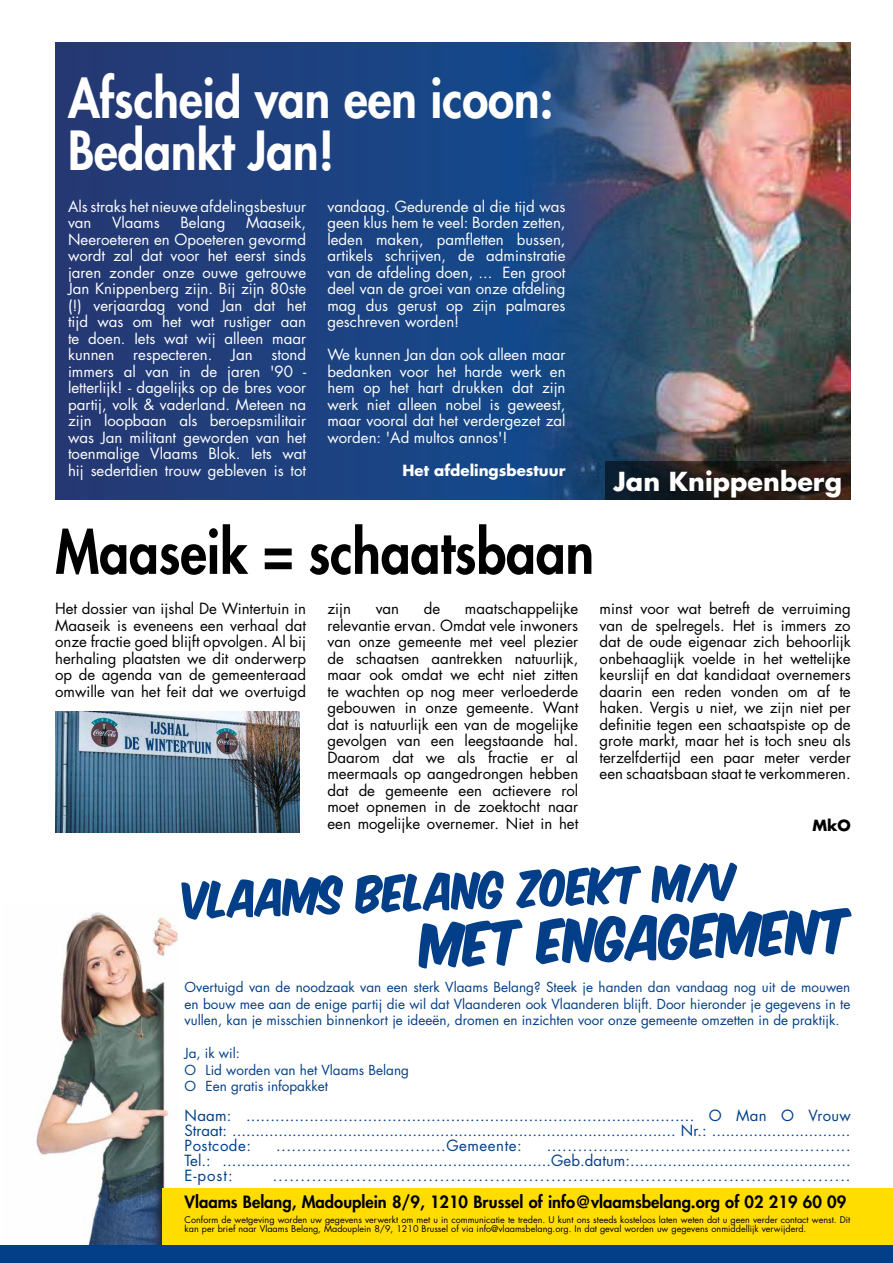
<style>
.page{position:relative;width:893px;height:1263px;background:#fff}
.page>*{position:absolute;margin:0;border:0;box-sizing:border-box;transform-origin:0 0}
.t1{font:800 58.5px "Futura Std";color:#000;scale:.9 1}
.t2{font:800 52.5px/52.5px "Futura Std";color:#fff;scale:.9 1}
.t3{font:700 25.5px "Futura Std";color:#fff}
.t4{font:800 16.5px "Futura Std";color:#000}
.t5{font:15px/16.5px "Futura Std";color:#000;text-align:justify}
.t6{font:15px/16.5px "Futura Std";color:#fff;text-align:justify}
.t7{font:15px/15px "Futura Std";letter-spacing:.015em;color:#023f88;text-align:justify}
.t8{font:15px "Futura Std";letter-spacing:.035em;color:#023f88}
.t9{font:700 15px "Futura Std";color:#fff}
.t10{font:700 15px "Futura Std";color:#000}
.t11{font:13.5px/16.5px "Futura Std";color:#023f88;text-align:justify}
.t12{font:9px/9px "Futura Std";color:#000}
</style>
<div class="page">
<img style="left:36px;top:912px;width:143px;height:333px">
<div style="left:163px;top:1189px;width:730px;height:74px;background:#fd0"></div>
<svg style="left:181px;top:862px;width:671px;height:107px"></svg>
<div style="left:0;top:1245px;width:893px;height:18px;background:#023f88"></div>
<img style="left:55px;top:712px;width:245px;height:121px">
<div style="left:55px;top:43px;width:795px;height:457px;background:#1e407f"></div>
<img style="left:524px;top:43px;width:327px;height:457px">
<svg style="left:605px;top:462px;width:246px;height:38px;background:#1c1a1a"></svg>
<h2 class="t2" style="left:68px;top:72px;width:541px">Afscheid van een icoon:<br>Bedankt Jan!</h2>
<p class="t6" style="left:68px;top:198px;width:240px">Als straks het nieuwe afdelingsbestuur van</p>
<p class="t6" style="left:68px;top:215px;width:240px;text-indent:178px">Maaseik, Neeroeteren en Opoeteren gevormd wordt zal dat voor het eerst sinds jaren zonder onze ouwe getrouwe Jan Knippenberg zijn. Bij zijn 80ste (!) verjaardag vond Jan dat het tijd was om het wat rustiger aan te doen. Iets wat wij alleen maar kunnen</p>
<p class="t6" style="left:112px;top:215px;width:49px">Vlaams</p>
<p class="t6" style="left:180px;top:215px;width:46px">Belang</p>
<p class="t6" style="left:68px;top:347px;width:240px;text-indent:204px">stond immers al van in de jaren '90 - letterlijk! - dagelijks op de bres voor partij, volk &amp; vaderland. Meteen na zijn loopbaan als beroepsmilitair was Jan militant geworden van het toenmalige Vlaams Blok. Iets wat hij sedertdien trouw gebleven is tot</p>
<p class="t6" style="left:133px;top:347px;width:81px">respecteren.</p>
<p class="t6" style="left:231px;top:347px;width:23px">Jan</p>
<p class="t6" style="left:327px;top:198px;width:240px">vandaag. Gedurende al die tijd was geen klus hem te veel: Borden zetten, leden maken, pamfletten bussen, artikels schrijven, de adminstratie van de afdeling doen, ... Een groot deel van de groei van onze afdeling mag dus gerust op zijn palmares geschreven worden!</p>
<p class="t6" style="left:327px;top:347px;width:240px">We kunnen Jan dan ook alleen maar bedanken voor het harde werk en hem op het hart drukken dat zijn werk niet alleen nobel is geweest, maar vooral dat het verdergezet zal worden: 'Ad multos annos'!</p>
<p class="t9" style="left:402px;top:460px;width:165px">Het afdelingsbestuur</p>
<h1 class="t1" style="left:55px;top:515px;width:600px">Maaseik = schaatsbaan</h1>
<h3 class="t3" style="left:613px;top:465px;width:230px">Jan Knippenberg</h3>
<p class="t5" style="left:327px;top:600px;width:252px;text-indent:138px">maatschappelijke relevantie ervan. Omdat vele inwoners van onze gemeente met veel plezier de schaatsen aantrekken natuurlijk, maar ook omdat we echt niet zitten te wachten op nog meer verloederde gebouwen in onze gemeente. Want dat is natuurlijk een van de mogelijke gevolgen van een leegstaande hal.<br>Daarom dat we als fractie er al meermaals op aangedrongen hebben dat de gemeente een actievere rol moet opnemen in de zoektocht naar een mogelijke overnemer. Niet in het</p>
<p class="t5" style="left:600px;top:600px;width:253px">minst voor wat betreft de verruiming van de spelregels. Het is immers zo dat de oude eigenaar zich behoorlijk onbehaaglijk voelde in het wettelijke keurslijf en dat kandidaat overnemers daarin een reden vonden om af te haken. Vergis u niet, we zijn niet per definitie tegen een schaatspiste op de grote markt, maar het is toch sneu als terzelfdertijd een paar meter verder een schaatsbaan staat te verkommeren.</p>
<p class="t5" style="left:55px;top:600px;width:252px">Het dossier van ijshal De Wintertuin in Maaseik is eveneens een verhaal dat onze fractie goed blijft opvolgen. Al bij herhaling plaatsten we dit onderwerp op de agenda van de gemeenteraad omwille van het feit dat we overtuigd</p>
<p class="t5" style="left:327px;top:600px;width:25px">zijn</p>
<p class="t5" style="left:376px;top:600px;width:25px">van</p>
<p class="t5" style="left:424px;top:600px;width:18px">de</p>
<p class="t10" style="left:812px;top:815px;width:40px">MkO</p>
<p class="t11" style="left:185px;top:979px;width:667px">Overtuigd van de noodzaak van een sterk Vlaams Belang? Steek je handen dan vandaag nog uit de mouwen en bouw mee aan de enige partij die wil dat Vlaanderen ook Vlaanderen blijft. Door hieronder je gegevens in te vullen, kan je misschien binnenkort je ideeën, dromen en inzichten voor onze gemeente omzetten in de praktijk.</p>
<p class="t11" style="left:185px;top:1045px;width:226px;text-align:left">Ja, ik wil:<br>O Lid worden van het Vlaams Belang<br>O Een gratis infopakket</p>
<p class="t7" style="left:185px;top:1108px;width:668px">Naam: ............................................................................................ O Man O Vrouw Straat: ................................................................................................ Nr.: ..............................<br>Postcode:</p>
<p class="t8" style="left:276px;top:1136px;width:247px">.................................Gemeente:</p>
<p class="t7" style="left:185px;top:1138px;width:668px;text-indent:362px">...........................................................<br>Tel.: ......................................................................Geb.datum:...............................................<br>E-post:</p>
<p class="t7" style="left:273px;top:1168px;width:579px">........................................................................................................</p>
<p class="t12" style="left:185px;top:1215px;width:667px">Conform de wetgeving worden uw gegevens verwerkt om met u in communicatie te treden. U kunt ons steeds kosteloos laten weten dat u geen verder contact wenst. Dit kan per brief naar Vlaams Belang, Madouplein 8/9, 1210 Brussel of via info@vlaamsbelang.org. In dat geval worden uw gegevens onmiddellijk verwijderd.</p>
<p class="t4" style="left:185px;top:1191px;width:663px">Vlaams Belang, Madouplein 8/9, 1210 Brussel of info@vlaamsbelang.org of 02 219 60 09</p>
</div>
